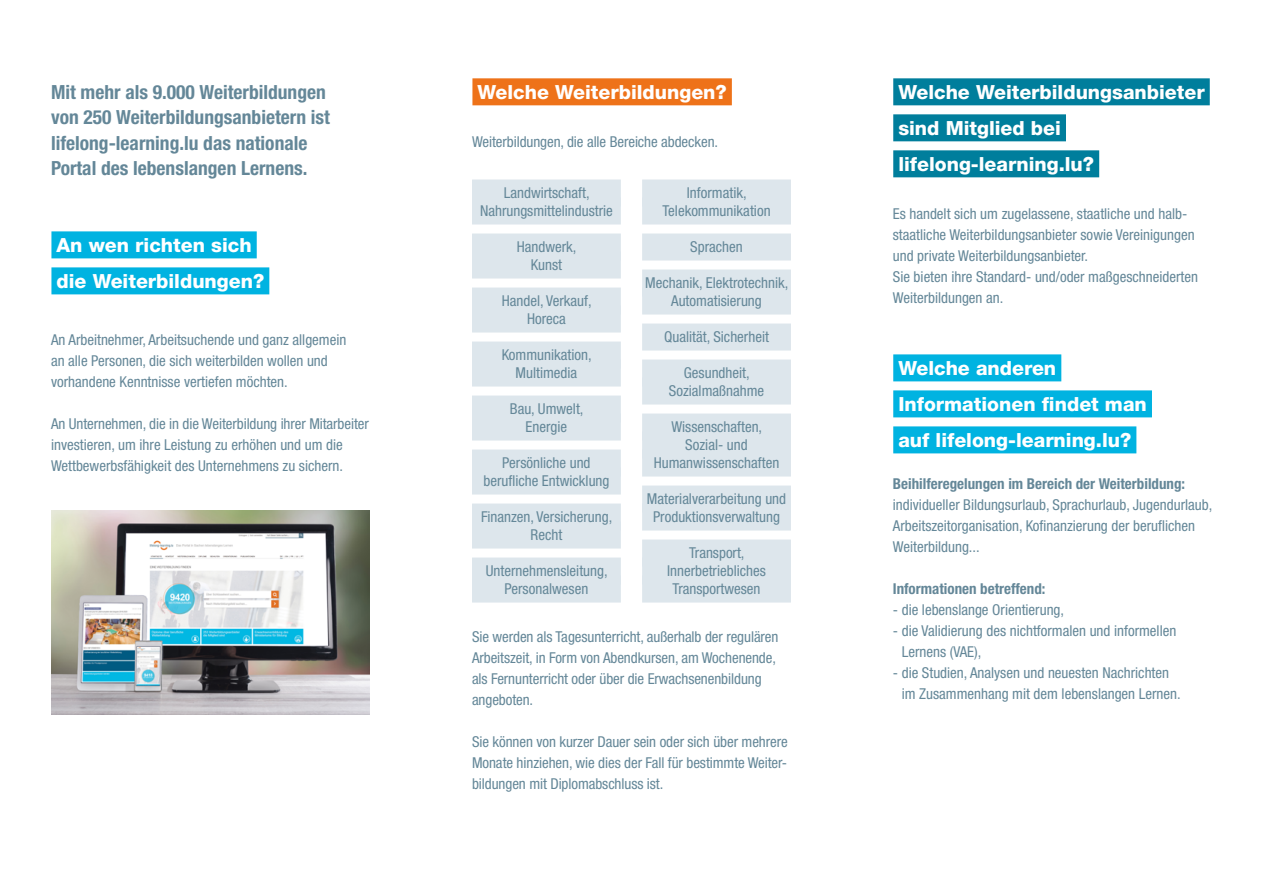
<style>
.page{position:relative;width:1263px;height:893px;background:#fff}
.page>*{position:absolute;margin:0;border:0;box-sizing:border-box;transform-origin:0 0}
.texte_courant{font:700 condensed 19.5px/25.5px "Helvetica Neue LT Std";color:#648798}
.titre_cyan{font:800 19.5px "Helvetica Neue LT Pro";color:#fff}
.titre{font:800 19.5px "Helvetica Neue LT Pro";color:#fff}
.titre_orange{font:800 19.5px "Helvetica Neue LT Pro";color:#fff}
.texte_courant-2{font:condensed 15px/21px "Helvetica Neue LT Pro";color:#648798}
.domaines{font:condensed 15px "Helvetica Neue LT Pro";color:#648798}
.texte_courant-3{font:700 condensed 15px "Helvetica Neue LT Std";color:#648798}
.s1{font-family:"Helvetica Neue LT Std";font-weight:700}
</style>
<div class="page">
<div style="left:51px;top:231px;width:206px;height:27px;background:#00b3e1"></div>
<div style="left:51px;top:267px;width:218px;height:27px;background:#00b3e1"></div>
<div style="left:472px;top:78px;width:260px;height:27px;background:#ee7219"></div>
<div style="left:893px;top:78px;width:317px;height:27px;background:#007e9c"></div>
<div style="left:893px;top:114px;width:173px;height:27px;background:#007e9c"></div>
<div style="left:893px;top:150px;width:206px;height:27px;background:#007e9c"></div>
<div style="left:893px;top:354px;width:168px;height:27px;background:#00b3e1"></div>
<div style="left:893px;top:390px;width:259px;height:27px;background:#00b3e1"></div>
<div style="left:893px;top:426px;width:243px;height:27px;background:#00b3e1"></div>
<div style="left:472px;top:180px;width:149px;height:27px;background:#dde6ec"></div>
<div style="left:472px;top:198px;width:149px;height:27px;background:#dde6ec"></div>
<div style="left:472px;top:234px;width:149px;height:27px;background:#dde6ec"></div>
<div style="left:472px;top:252px;width:149px;height:27px;background:#dde6ec"></div>
<div style="left:472px;top:288px;width:149px;height:27px;background:#dde6ec"></div>
<div style="left:472px;top:306px;width:149px;height:27px;background:#dde6ec"></div>
<div style="left:472px;top:342px;width:149px;height:27px;background:#dde6ec"></div>
<div style="left:472px;top:360px;width:149px;height:27px;background:#dde6ec"></div>
<div style="left:472px;top:396px;width:149px;height:27px;background:#dde6ec"></div>
<div style="left:472px;top:414px;width:149px;height:27px;background:#dde6ec"></div>
<div style="left:472px;top:450px;width:149px;height:27px;background:#dde6ec"></div>
<div style="left:472px;top:468px;width:149px;height:27px;background:#dde6ec"></div>
<div style="left:472px;top:504px;width:149px;height:27px;background:#dde6ec"></div>
<div style="left:472px;top:522px;width:149px;height:27px;background:#dde6ec"></div>
<div style="left:472px;top:558px;width:149px;height:27px;background:#dde6ec"></div>
<div style="left:472px;top:576px;width:149px;height:27px;background:#dde6ec"></div>
<div style="left:642px;top:180px;width:149px;height:27px;background:#dde6ec"></div>
<div style="left:642px;top:198px;width:149px;height:27px;background:#dde6ec"></div>
<div style="left:642px;top:234px;width:149px;height:27px;background:#dde6ec"></div>
<div style="left:642px;top:270px;width:149px;height:27px;background:#dde6ec"></div>
<div style="left:642px;top:288px;width:149px;height:27px;background:#dde6ec"></div>
<div style="left:642px;top:324px;width:149px;height:27px;background:#dde6ec"></div>
<div style="left:642px;top:360px;width:149px;height:27px;background:#dde6ec"></div>
<div style="left:642px;top:378px;width:149px;height:27px;background:#dde6ec"></div>
<div style="left:642px;top:414px;width:149px;height:27px;background:#dde6ec"></div>
<div style="left:642px;top:432px;width:149px;height:27px;background:#dde6ec"></div>
<div style="left:642px;top:450px;width:149px;height:27px;background:#dde6ec"></div>
<div style="left:642px;top:486px;width:149px;height:27px;background:#dde6ec"></div>
<div style="left:642px;top:504px;width:149px;height:27px;background:#dde6ec"></div>
<div style="left:642px;top:540px;width:149px;height:27px;background:#dde6ec"></div>
<div style="left:642px;top:558px;width:149px;height:27px;background:#dde6ec"></div>
<div style="left:642px;top:576px;width:149px;height:27px;background:#dde6ec"></div>
<img style="left:51px;top:510px;width:319px;height:204px">
<p class="texte_courant" style="left:51px;top:79px;width:280px">Mit mehr als 9.000 Weiterbildungen von 250 Weiterbildungsanbietern ist lifelong-learning.lu das nationale Portal des lebenslangen Lernens.</p>
<p class="titre_cyan" style="left:57px;top:233px;width:197px">An wen richten sich</p>
<p class="titre_cyan" style="left:57px;top:269px;width:209px">die Weiterbildungen?</p>
<p class="texte_courant-2" style="left:51px;top:329px;width:297px">An Arbeitnehmer, Arbeitsuchende und ganz allgemein an alle Personen, die sich weiterbilden wollen und vorhandene Kenntnisse vertiefen möchten.</p>
<p class="texte_courant-2" style="left:51px;top:413px;width:319px">An Unternehmen, die in die Weiterbildung ihrer Mitarbeiter investieren, um ihre Leistung zu erhöhen und um die<br>Wettbewerbsfähigkeit des Unternehmens zu sichern.</p>
<p class="titre_orange" style="left:477px;top:80px;width:251px">Welche Weiterbildungen?</p>
<p class="texte_courant-2" style="left:472px;top:131px;width:248px">Weiterbildungen, die alle Bereiche abdecken.</p>
<p class="domaines" style="left:504px;top:184px;width:87px">Landwirtschaft,</p>
<p class="domaines" style="left:480px;top:202px;width:134px">Nahrungsmittelindustrie</p>
<p class="domaines" style="left:517px;top:238px;width:61px">Handwerk,</p>
<p class="domaines" style="left:531px;top:256px;width:33px">Kunst</p>
<p class="domaines" style="left:502px;top:292px;width:91px">Handel, Verkauf,</p>
<p class="domaines" style="left:527px;top:310px;width:40px">Horeca</p>
<p class="domaines" style="left:502px;top:346px;width:92px">Kommunikation,</p>
<p class="domaines" style="left:516px;top:364px;width:63px">Multimedia</p>
<p class="domaines" style="left:510px;top:400px;width:75px">Bau, Umwelt,</p>
<p class="domaines" style="left:526px;top:418px;width:43px">Energie</p>
<p class="domaines" style="left:502px;top:454px;width:90px">Persönliche und</p>
<p class="domaines" style="left:483px;top:472px;width:128px">berufliche Entwicklung</p>
<p class="domaines" style="left:481px;top:508px;width:133px">Finanzen, Versicherung,</p>
<p class="domaines" style="left:531px;top:526px;width:33px">Recht</p>
<p class="domaines" style="left:486px;top:562px;width:123px">Unternehmensleitung,</p>
<p class="domaines" style="left:505px;top:580px;width:85px">Personalwesen</p>
<p class="domaines" style="left:687px;top:184px;width:61px">Informatik,</p>
<p class="domaines" style="left:662px;top:202px;width:110px">Telekommunikation</p>
<p class="domaines" style="left:690px;top:238px;width:54px">Sprachen</p>
<p class="domaines" style="left:645px;top:274px;width:144px">Mechanik, Elektrotechnik,</p>
<p class="domaines" style="left:671px;top:292px;width:92px">Automatisierung</p>
<p class="domaines" style="left:664px;top:328px;width:106px">Qualität, Sicherheit</p>
<p class="domaines" style="left:684px;top:364px;width:67px">Gesundheit,</p>
<p class="domaines" style="left:669px;top:382px;width:97px">Sozialmaßnahme</p>
<p class="domaines" style="left:671px;top:418px;width:92px">Wissenschaften,</p>
<p class="domaines" style="left:685px;top:436px;width:64px">Sozial- und</p>
<p class="domaines" style="left:654px;top:454px;width:127px">Humanwissenschaften</p>
<p class="domaines" style="left:647px;top:490px;width:141px">Materialverarbeitung und</p>
<p class="domaines" style="left:653px;top:508px;width:128px">Produktionsverwaltung</p>
<p class="domaines" style="left:689px;top:544px;width:57px">Transport,</p>
<p class="domaines" style="left:667px;top:562px;width:100px">Innerbetriebliches</p>
<p class="domaines" style="left:672px;top:580px;width:90px">Transportwesen</p>
<p class="texte_courant-2" style="left:472px;top:626px;width:308px">Sie werden als Tagesunterricht, außerhalb der regulären Arbeitszeit, in Form von Abendkursen, am Wochenende, als Fernunterricht oder über die Erwachsenenbildung angeboten.</p>
<p class="texte_courant-2" style="left:472px;top:731px;width:317px;text-align:justify">Sie können von kurzer Dauer sein oder sich über mehrere Monate hinziehen, wie dies der Fall für bestimmte Weiter&shy;bildungen mit Diplomabschluss ist.</p>
<p class="titre" style="left:898px;top:80px;width:308px">Welche Weiterbildungsanbieter</p>
<p class="titre" style="left:898px;top:116px;width:164px">sind Mitglied bei</p>
<p class="titre" style="left:898px;top:152px;width:197px">lifelong-learning.lu?</p>
<p class="texte_courant-2" style="left:893px;top:203px;width:303px">Es handelt sich um zugelassene, staatliche und halb&shy;staatliche Weiterbildungsanbieter sowie Vereinigungen und private Weiterbildungsanbieter.</p>
<p class="texte_courant-2" style="left:893px;top:266px;width:307px">Sie bieten ihre Standard- und/oder maßgeschneiderten<br>Weiterbildungen an.</p>
<p class="titre_cyan" style="left:898px;top:356px;width:159px">Welche anderen</p>
<p class="titre_cyan" style="left:898px;top:392px;width:250px">Informationen findet man</p>
<p class="titre_cyan" style="left:898px;top:428px;width:234px">auf lifelong-learning.lu?</p>
<p class="texte_courant-2" style="left:893px;top:473px;width:321px"><span class="s1">Beihilferegelungen im Bereich der Weiterbildung: </span>individueller Bildungsurlaub, Sprachurlaub, Jugendurlaub, Arbeitszeitorganisation, Kofinanzierung der beruflichen Weiterbildung...</p>
<p class="texte_courant-3" style="left:893px;top:580px;width:154px">Informationen betreffend:</p>
<p class="texte_courant-2" style="left:893px;top:599px;width:173px">- die lebenslange Orientierung,</p>
<p class="texte_courant-2" style="left:902px;top:620px;width:276px;text-indent:-9px">- die Validierung des nichtformalen und informellen<br>Lernens (VAE),</p>
<p class="texte_courant-2" style="left:902px;top:662px;width:281px;text-indent:-9px">- die Studien, Analysen und neuesten Nachrichten im Zusammenhang mit dem lebenslangen Lernen.</p>
</div>
